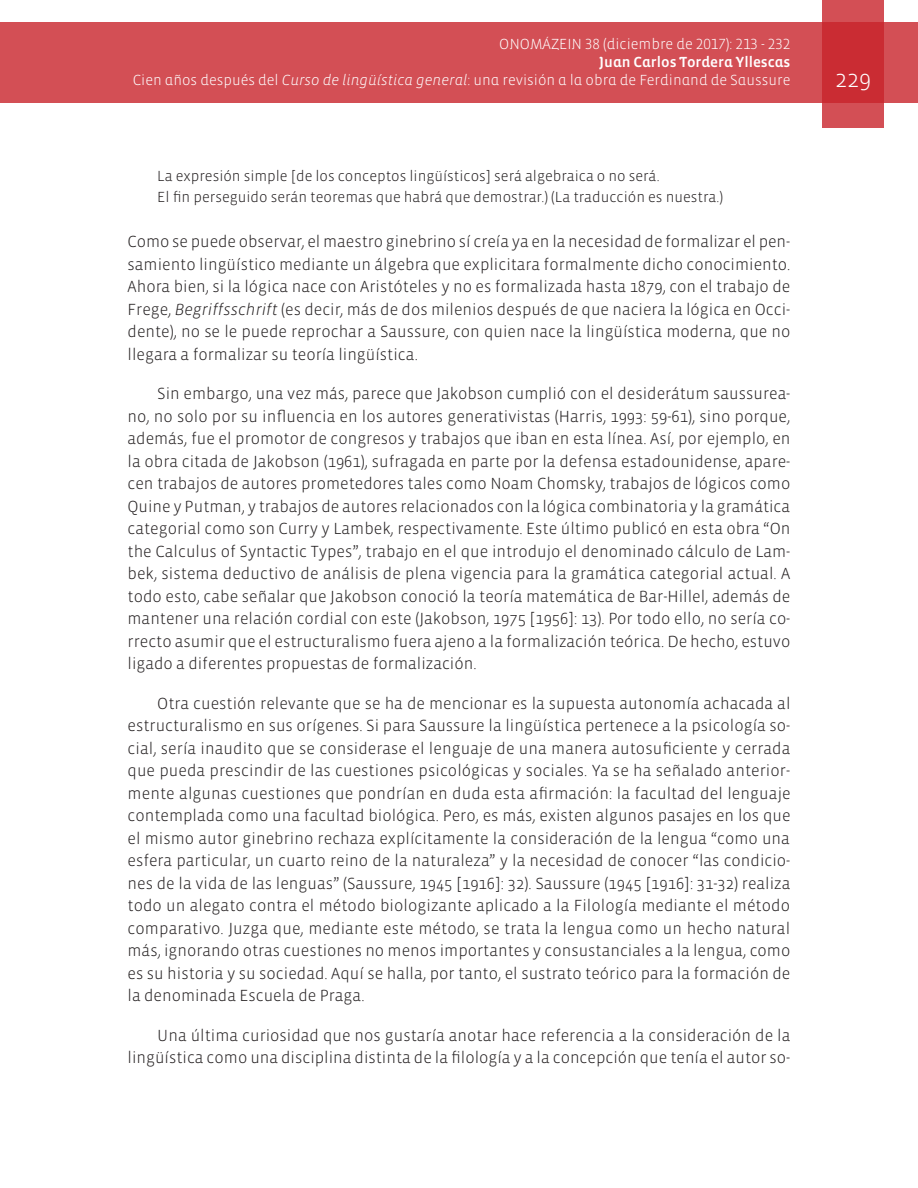
<style>
.page{position:relative;width:918px;height:1188px;background:#fff}
.page>*{position:absolute;margin:0;border:0;box-sizing:border-box;transform-origin:0 0}
.t1{font:300 24px "Vista Sans";color:#fff}
.Textos{font:300 16.5px/22.5px "Vista Sans";color:#231f20;text-align:justify}
.Texto_primero{font:300 16.5px/22.5px "Vista Sans";color:#231f20;text-align:justify}
.Citas{font:300 15px "Vista Sans";color:#231f20}
.t2{font:300 15px "Vista Sans Alt";color:#fff}
.t3{font:15px "Vista Sans Alt Med";color:#fff}
.s1{font-family:"Vista Sans Alt Light Ita";font-weight:400}
.s2{font-style:italic}
</style>
<div class="page">
<div style="left:0;top:23px;width:918px;height:80px;background:#d34f55"></div>
<svg style="left:822px;top:0;width:62px;height:128px;background:#cd383f"></svg>
<p class="t2" style="left:499px;top:37px;width:293px">ONOMÁZEIN 38 (diciembre de 2017): 213 - 232</p>
<p class="t3" style="left:599px;top:55px;width:193px">Juan Carlos Tordera Yllescas</p>
<p class="t2" style="left:133px;top:73px;width:659px">Cien años después del <span class="s1">Curso de lingüística general</span>: una revisión a la obra de Ferdinand de Saussure</p>
<h1 class="t1" style="left:835px;top:66px;width:37px">229</h1>
<p class="Citas" style="left:157px;top:169px;width:504px">La expresión simple [de los conceptos lingüísticos] será algebraica o no será.</p>
<p class="Citas" style="left:157px;top:190px;width:567px">El fin perseguido serán teoremas que habrá que demostrar.) (La traducción es nuestra.)</p>
<p class="Texto_primero" style="left:128px;top:231px;width:664px">Como se puede observar, el maestro ginebrino sí creía ya en la necesidad de formalizar el pen&shy;samiento lingüístico mediante un álgebra que explicitara formalmente dicho conocimiento.<br>Ahora bien, si la lógica nace con Aristóteles y no es formalizada hasta 1879, con el trabajo de Frege, <span class="s2">Begriffsschrift</span> (es decir, más de dos milenios después de que naciera la lógica en Occi&shy;dente), no se le puede reprochar a Saussure, con quien nace la lingüística moderna, que no llegara a formalizar su teoría lingüística.</p>
<p class="Textos" style="left:128px;top:383px;width:664px;text-indent:30px">Sin embargo, una vez más, parece que Jakobson cumplió con el desiderátum saussurea&shy;no, no solo por su influencia en los autores generativistas (Harris, 1993: 59-61), sino porque, además, fue el promotor de congresos y trabajos que iban en esta línea. Así, por ejemplo, en la obra citada de Jakobson (1961), sufragada en parte por la defensa estadounidense, apare&shy;cen trabajos de autores prometedores tales como Noam Chomsky, trabajos de lógicos como Quine y Putman, y trabajos de autores relacionados con la lógica combinatoria y la gramática categorial como son Curry y Lambek, respectivamente. Este último publicó en esta obra “On the Calculus of Syntactic Types”, trabajo en el que introdujo el denominado cálculo de Lam&shy;bek, sistema deductivo de análisis de plena vigencia para la gramática categorial actual. A todo esto, cabe señalar que Jakobson conoció la teoría matemática de Bar-Hillel, además de mantener una relación cordial con este (Jakobson, 1975 [1956]: 13). Por todo ello, no sería co&shy;rrecto asumir que el estructuralismo fuera ajeno a la formalización teórica. De hecho, estuvo ligado a diferentes propuestas de formalización.</p>
<p class="Textos" style="left:128px;top:692px;width:665px;text-indent:30px">Otra cuestión relevante que se ha de mencionar es la supuesta autonomía achacada al estructuralismo en sus orígenes. Si para Saussure la lingüística pertenece a la psicología so&shy;cial, sería inaudito que se considerase el lenguaje de una manera autosuficiente y cerrada que pueda prescindir de las cuestiones psicológicas y sociales. Ya se ha señalado anterior&shy;mente algunas cuestiones que pondrían en duda esta afirmación: la facultad del lenguaje contemplada como una facultad biológica. Pero, es más, existen algunos pasajes en los que el mismo autor ginebrino rechaza explícitamente la consideración de la lengua “como una esfera particular, un cuarto reino de la naturaleza” y la necesidad de conocer “las condicio&shy;nes de la vida de las lenguas” (Saussure, 1945 [1916]: 32). Saussure (1945 [1916]: 31-32) realiza todo un alegato contra el método biologizante aplicado a la Filología mediante el método comparativo. Juzga que, mediante este método, se trata la lengua como un hecho natural más, ignorando otras cuestiones no menos importantes y consustanciales a la lengua, como es su historia y su sociedad. Aquí se halla, por tanto, el sustrato teórico para la formación de la denominada Escuela de Praga.</p>
<p class="Textos" style="left:128px;top:1024px;width:664px;text-align:right">Una última curiosidad que nos gustaría anotar hace referencia a la consideración de la lingüística como una disciplina distinta de la filología y a la concepción que tenía el autor so-</p>
</div>
